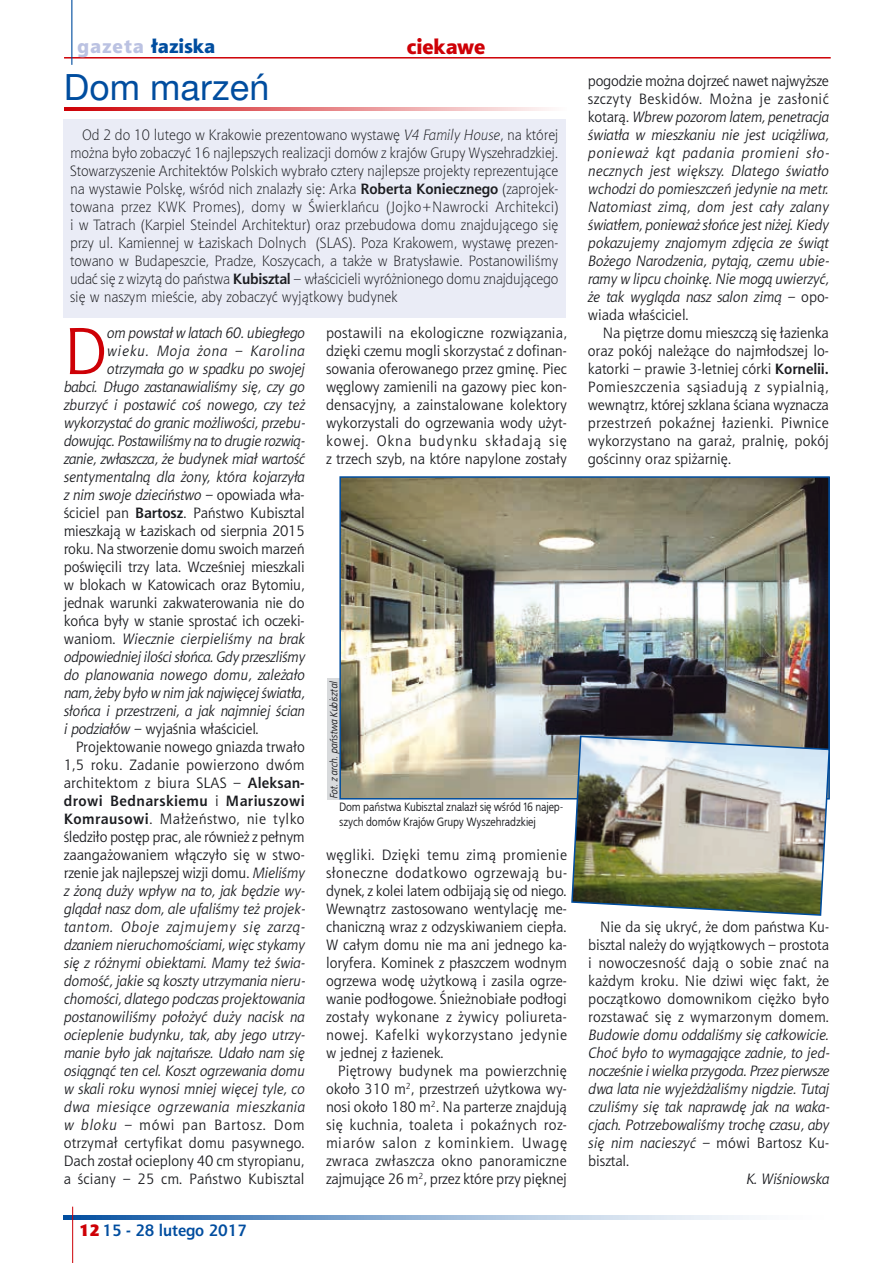
<style>
.page{position:relative;width:893px;height:1263px;background:#fff}
.page>*{position:absolute;margin:0;border:0;box-sizing:border-box;transform-origin:0 0}
.t1{font:66.45px "Aerton EFN";color:#ce0006}
.t2{font:36px "Switzer EFN";color:#004d9f}
.t3{font:21px "Aerton EFN Black";color:#ce0006}
.t4{font:19.5px "Aerton EFN Black";color:#004d9f}
.t5{font:700 16.5px "Aerton EFN";color:#004d9f}
.t6{font:15px/18px "Aerton EFN";color:#1b1c20;text-align:justify}
.t7{font:italic 15px/18px "Aerton EFN";color:#1b1c20;text-align:justify}
.t8{font:300 15px/18px "Aerton EFN";color:#1b1c20;text-align:justify}
.t9{font:15px "Aerton EFN";letter-spacing:.02em;color:#1b1c20}
.t10{font:italic 15px "Aerton EFN";letter-spacing:.035em;color:#1b1c20}
.t11{font:15px "Aerton EFN";letter-spacing:.03em;color:#1b1c20}
.t12{font:italic 15px "Aerton EFN";letter-spacing:.05em;color:#1b1c20}
.t13{font:700 15px "Aerton EFN";letter-spacing:.035em;color:#1b1c20}
.t14{font:15px "Aerton EFN";letter-spacing:.045em;color:#1b1c20}
.t15{font:italic 15px "Aerton EFN";letter-spacing:.055em;color:#1b1c20}
.t16{font:12px/14.4px "Bureau EFN";color:#1b1c20}
.t17{font:italic 10.5px "Bureau EFN";color:#1b1c20}
.s1{color:#bbc2e2}
.s2{font-style:italic}
.s3{font-weight:700}
.s4{font-style:normal}
.s5{font-weight:400}
.s6{font-weight:900;color:#ce0006}
</style>
<div class="page">
<svg style="left:63px;top:1215px;width:686px;height:4px"></svg>
<hr style="left:64px;top:57px;width:767px;height:2px;background:#ce0006">
<hr style="left:72px;top:1206px;width:1px;height:57px;background:#ce0006">
<hr style="left:71px;top:0;width:1px;height:65px;background:#004d9f">
<div style="left:327px;top:678px;width:13px;height:121px;background:#d8dadc"></div>
<svg style="left:64px;top:107px;width:485px;height:4px"></svg>
<div style="left:63px;top:119px;width:502px;height:198px;background:#eaecf6"></div>
<img style="left:342px;top:479px;width:485px;height:317px">
<div style="left:339px;top:476px;width:491px;height:323px;border:2px solid #004d9f"></div>
<img style="left:570px;top:735px;width:260px;height:181px">
<h3 class="t4" style="left:77px;top:34px;width:139px"><span class="s1">gazeta</span> łaziska</h3>
<h3 class="t3" style="left:407px;top:34px;width:80px">ciekawe</h3>
<h2 class="t2" style="left:64px;top:67px;width:207px">Dom marzeń</h2>
<p class="t8" style="left:70px;top:126px;width:490px;text-indent:12px">Od 2 do 10 lutego w Krakowie prezentowano wystawę <span class="s2">V4 Family House</span>, na której można było zobaczyć 16 najlepszych realizacji domów z krajów Grupy Wyszehradzkiej.<br>Stowarzyszenie Architektów Polskich wybrało cztery najlepsze projekty reprezentujące na wystawie Polskę, wśród nich znalazły się: Arka <span class="s3">Roberta Koniecznego</span> (zaprojek&shy;towana przez KWK Promes), domy w Świerklańcu (Jojko+Nawrocki Architekci) i w Tatrach (Karpiel Steindel Architektur) oraz przebudowa domu znajdującego się przy ul. Kamiennej w Łaziskach Dolnych (SLAS). Poza Krakowem, wystawę prezen&shy;towano w Budapeszcie, Pradze, Koszycach, a także w Bratysławie. Postanowiliśmy udać się z wizytą do państwa <span class="s3">Kubisztal</span> – właścicieli wyróżnionego domu znajdującego się w naszym mieście, aby zobaczyć wyjątkowy budynek</p>
<p class="t6" style="left:326px;top:324px;width:243px">postawili na ekologiczne rozwiązania, dzięki czemu mogli skorzystać z dofinan&shy;sowania oferowanego przez gminę. Piec węglowy zamienili na gazowy piec kon&shy;densacyjny, a zainstalowane kolektory wykorzystali do ogrzewania wody użyt&shy;kowej. Okna budynku składają się z trzech szyb, na które napylone zostały</p>
<h1 class="t1" style="left:64px;top:312px;width:45px">D</h1>
<p class="t7" style="left:107px;top:324px;width:199px">om powstał w latach 60. ubiegłego</p>
<p class="t15" style="left:107px;top:342px;width:199px">wieku. Moja żona – Karolina</p>
<p class="t7" style="left:107px;top:360px;width:199px">otrzymała go w spadku po swojej</p>
<p class="t7" style="left:64px;top:378px;width:242px">babci. Długo zastanawialiśmy się, czy go</p>
<p class="t7" style="left:64px;top:396px;width:243px">zburzyć i postawić coś nowego, czy też</p>
<p class="t7" style="left:64px;top:414px;width:243px">wykorzystać do granic możliwości, przebu-</p>
<p class="t7" style="left:64px;top:432px;width:242px">dowując. Postawiliśmy na to drugie rozwią-</p>
<p class="t7" style="left:64px;top:450px;width:242px">zanie, zwłaszcza, że budynek miał wartość</p>
<p class="t7" style="left:64px;top:468px;width:242px">sentymentalną dla żony, która kojarzyła</p>
<p class="t7" style="left:64px;top:486px;width:242px">z nim swoje dzieciństwo – <span class="s4">opowiada wła-</span></p>
<p class="t6" style="left:64px;top:504px;width:242px">ściciel pan <span class="s3">Bartosz</span>. Państwo Kubisztal</p>
<p class="t6" style="left:64px;top:522px;width:242px">mieszkają w Łaziskach od sierpnia 2015</p>
<p class="t6" style="left:64px;top:540px;width:242px">roku. Na stworzenie domu swoich marzeń</p>
<p class="t6" style="left:64px;top:558px;width:242px">poświęcili trzy lata. Wcześniej mieszkali</p>
<p class="t6" style="left:64px;top:576px;width:242px">w blokach w Katowicach oraz Bytomiu,</p>
<p class="t6" style="left:64px;top:594px;width:242px">jednak warunki zakwaterowania nie do</p>
<p class="t6" style="left:64px;top:612px;width:242px">końca były w stanie sprostać ich oczeki-</p>
<p class="t7" style="left:64px;top:630px;width:243px"><span class="s4">waniom.</span> Wiecznie cierpieliśmy na brak</p>
<p class="t7" style="left:64px;top:648px;width:243px">odpowiedniej ilości słońca. Gdy przeszliśmy</p>
<p class="t7" style="left:64px;top:666px;width:243px">do planowania nowego domu, zależało</p>
<p class="t7" style="left:64px;top:684px;width:243px">nam, żeby było w nim jak najwięcej światła,</p>
<p class="t7" style="left:64px;top:702px;width:242px">słońca i przestrzeni, a jak najmniej ścian</p>
<p class="t6" style="left:64px;top:720px;width:197px"><span class="s2">i podziałów –</span> wyjaśnia właściciel.</p>
<p class="t6" style="left:76px;top:738px;width:231px">Projektowanie nowego gniazda trwało</p>
<p class="t9" style="left:64px;top:756px;width:243px">1,5 roku. Zadanie powierzono dwóm</p>
<p class="t6" style="left:64px;top:774px;width:242px">architektom z biura SLAS – <span class="s3">Aleksan-</span></p>
<p class="t13" style="left:64px;top:792px;width:242px">drowi Bednarskiemu <span class="s5">i</span> Mariuszowi</p>
<p class="t11" style="left:64px;top:810px;width:242px"><span class="s3">Komrausowi</span>. Małżeństwo, nie tylko</p>
<p class="t6" style="left:64px;top:828px;width:243px">śledziło postęp prac, ale również z pełnym</p>
<p class="t6" style="left:64px;top:846px;width:243px">zaangażowaniem włączyło się w stwo-</p>
<p class="t6" style="left:64px;top:864px;width:242px">rzenie jak najlepszej wizji domu. <span class="s2">Mieliśmy</span></p>
<p class="t7" style="left:64px;top:882px;width:243px">z żoną duży wpływ na to, jak będzie wy-</p>
<p class="t7" style="left:64px;top:900px;width:243px">glądał nasz dom, ale ufaliśmy też projek-</p>
<p class="t12" style="left:64px;top:918px;width:243px">tantom. Oboje zajmujemy się zarzą-</p>
<p class="t7" style="left:64px;top:936px;width:242px">dzaniem nieruchomościami, więc stykamy</p>
<p class="t7" style="left:64px;top:954px;width:243px">się z różnymi obiektami. Mamy też świa-</p>
<p class="t7" style="left:64px;top:972px;width:243px">domość, jakie są koszty utrzymania nieru-</p>
<p class="t7" style="left:64px;top:990px;width:243px">chomości, dlatego podczas projektowania</p>
<p class="t7" style="left:64px;top:1008px;width:242px">postanowiliśmy położyć duży nacisk na</p>
<p class="t7" style="left:64px;top:1026px;width:243px">ocieplenie budynku, tak, aby jego utrzy-</p>
<p class="t7" style="left:64px;top:1044px;width:242px">manie było jak najtańsze. Udało nam się</p>
<p class="t7" style="left:64px;top:1062px;width:242px">osiągnąć ten cel. Koszt ogrzewania domu</p>
<p class="t7" style="left:64px;top:1080px;width:242px">w skali roku wynosi mniej więcej tyle, co</p>
<p class="t10" style="left:64px;top:1098px;width:242px">dwa miesiące ogrzewania mieszkania</p>
<p class="t14" style="left:64px;top:1116px;width:242px"><span class="s2">w bloku –</span> mówi pan Bartosz. Dom</p>
<p class="t6" style="left:64px;top:1134px;width:243px">otrzymał certyfikat domu pasywnego.</p>
<p class="t6" style="left:64px;top:1152px;width:242px">Dach został ocieplony 40 cm styropianu,</p>
<p class="t9" style="left:64px;top:1170px;width:242px">a ściany – 25 cm. Państwo Kubisztal</p>
<p class="t17" style="left:327px;top:799px;width:120px;rotate:-90deg">Fot. z arch. państwa Kubisztal</p>
<p class="t16" style="left:339px;top:799px;width:226px">Dom państwa Kubisztal znalazł się wśród 16 najep&shy;szych domów Krajów Grupy Wyszehradzkiej</p>
<p class="t6" style="left:326px;top:846px;width:243px">węgliki. Dzięki temu zimą promienie słoneczne dodatkowo ogrzewają bu&shy;dynek, z kolei latem odbijają się od niego.<br>Wewnątrz zastosowano wentylację me&shy;chaniczną wraz z odzyskiwaniem ciepła.<br>W całym domu nie ma ani jednego ka&shy;loryfera. Kominek z płaszczem wodnym ogrzewa wodę użytkową i zasila ogrze&shy;wanie podłogowe. Śnieżnobiałe podłogi zostały wykonane z żywicy poliureta&shy;nowej. Kafelki wykorzystano jedynie w jednej z łazienek.</p>
<p class="t6" style="left:326px;top:1062px;width:243px;text-indent:12px">Piętrowy budynek ma powierzchnię około 310 m<sup>2</sup>, przestrzeń użytkowa wy&shy;nosi około 180 m<sup>2</sup>. Na parterze znajdują się kuchnia, toaleta i pokaźnych roz&shy;miarów salon z kominkiem. Uwagę zwraca zwłaszcza okno panoramiczne zajmujące 26 m<sup>2</sup>, przez które przy pięknej</p>
<p class="t5" style="left:79px;top:1220px;width:169px"><span class="s6">12</span> 15 - 28 lutego 2017</p>
<p class="t7" style="left:588px;top:72px;width:243px"><span class="s4">pogodzie można dojrzeć nawet najwyższe szczyty Beskidów. Można je zasłonić kotarą.</span> Wbrew pozorom latem, penetracja światła w mieszkaniu nie jest uciążliwa, ponieważ kąt padania promieni sło&shy;necznych jest większy. Dlatego światło wchodzi do pomieszczeń jedynie na metr.<br>Natomiast zimą, dom jest cały zalany światłem, ponieważ słońce jest niżej. Kiedy pokazujemy znajomym zdjęcia ze świąt Bożego Narodzenia, pytają, czemu ubie&shy;ramy w lipcu choinkę. Nie mogą uwierzyć, że tak wygląda nasz salon zimą – <span class="s4">opo&shy;wiada właściciel.</span></p>
<p class="t6" style="left:588px;top:324px;width:243px;text-indent:15px">Na piętrze domu mieszczą się łazienka oraz pokój należące do najmłodszej lo&shy;katorki – prawie 3-letniej córki <span class="s3">Kornelii.<br></span>Pomieszczenia sąsiadują z sypialnią, wewnątrz, której szklana ściana wyznacza przestrzeń pokaźnej łazienki. Piwnice wykorzystano na garaż, pralnię, pokój gościnny oraz spiżarnię.</p>
<p class="t6" style="left:588px;top:918px;width:242px;text-indent:12px">Nie da się ukryć, że dom państwa Ku&shy;bisztal należy do wyjątkowych – prostota i nowoczesność dają o sobie znać na każdym kroku. Nie dziwi więc fakt, że początkowo domownikom ciężko było rozstawać się z wymarzonym domem.</p>
<p class="t7" style="left:588px;top:1026px;width:243px">Budowie domu oddaliśmy się całkowicie.<br>Choć było to wymagające zadnie, to jed&shy;nocześnie i wielka przygoda. Przez pierwsze dwa lata nie wyjeżdżaliśmy nigdzie. Tutaj czuliśmy się tak naprawdę jak na waka&shy;cjach. Potrzebowaliśmy trochę czasu, aby się nim nacieszyć – <span class="s4">mówi Bartosz Ku&shy;bisztal.</span></p>
<p class="t7" style="left:746px;top:1170px;width:84px">K. Wiśniowska</p>
</div>
